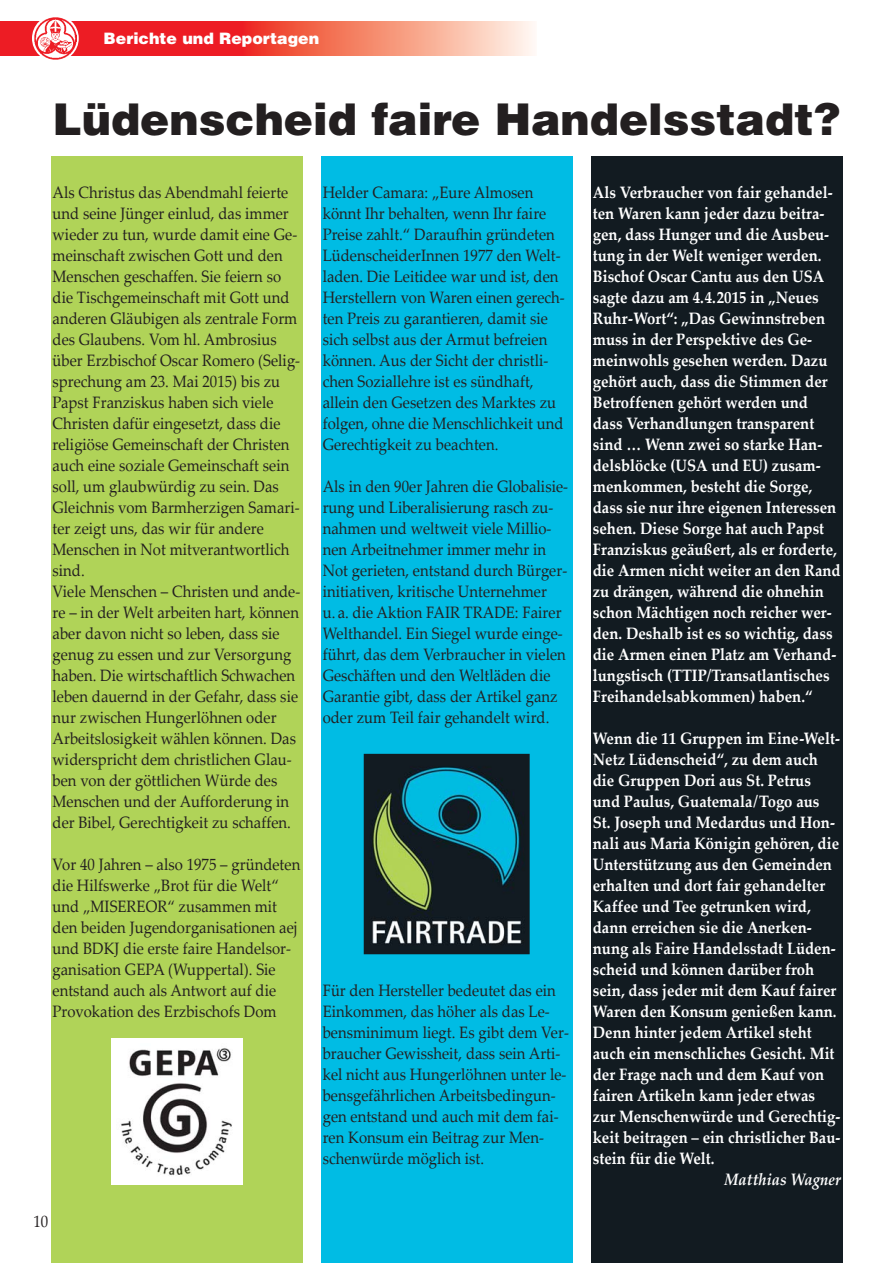
<style>
.page{position:relative;width:893px;height:1263px;background:#fff}
.page>*{position:absolute;margin:0;border:0;box-sizing:border-box;transform-origin:0 0}
.t1{font:900 43.8px "Helvetica";color:#231f20}
.t2{font:16.5px/21px "Palatino Linotype";color:#231f20;scale:.9 1}
.t3{font:700 16.5px/21px "Palatino Linotype";color:#fff;scale:.9 1}
.t4{font:italic 700 16.5px "Palatino Linotype";color:#fff;scale:.9 1}
.t5{font:900 15.75px "Helvetica";color:#fff}
</style>
<div class="page">
<div style="left:51px;top:156px;width:251px;height:1107px;background:#b0d358"></div>
<div style="left:321px;top:156px;width:251px;height:1107px;background:#00bce4"></div>
<div style="left:591px;top:156px;width:251px;height:1107px;background:#121b21"></div>
<div style="left:0;top:21px;width:242px;height:34px;background:#ed1c24"></div>
<div style="left:242px;top:21px;width:294px;height:34px;background:linear-gradient(to right,#ed2e15,#fff9e7)"></div>
<div style="left:32px;top:15px;width:47px;height:47px;background:#fff;border-radius:50%"></div>
<img style="left:34px;top:17px;width:43px;height:43px">
<img style="left:369px;top:759px;width:155px;height:190px">
<div style="left:364px;top:754px;width:165px;height:200px;border:4px solid #121b21"></div>
<div style="left:111px;top:1038px;width:131px;height:147px;background:#fff"></div>
<img style="left:121px;top:1048px;width:111px;height:127px">
<p class="t5" style="left:104px;top:32px;width:217px">Berichte und Reportagen</p>
<h1 class="t1" style="left:53px;top:104px;width:789px">Lüdenscheid faire Handelsstadt?</h1>
<p class="t2" style="left:53px;top:184px;width:277px">Als Christus das Abendmahl feierte und seine Jünger einlud, das immer wieder zu tun, wurde damit eine Ge&shy;meinschaft zwischen Gott und den Menschen geschaffen. Sie feiern so die Tischgemeinschaft mit Gott und anderen Gläubigen als zentrale Form des Glaubens. Vom hl. Ambrosius über Erzbischof Oscar Romero (Selig&shy;sprechung am 23. Mai 2015) bis zu Papst Franziskus haben sich viele Christen dafür eingesetzt, dass die religiöse Gemeinschaft der Christen auch eine soziale Gemeinschaft sein soll, um glaubwürdig zu sein. Das Gleichnis vom Barmherzigen Samari&shy;ter zeigt uns, das wir für andere Menschen in Not mitverantwortlich sind.<br>Viele Menschen – Christen und ande&shy;re – in der Welt arbeiten hart, können aber davon nicht so leben, dass sie genug zu essen und zur Versorgung haben. Die wirtschaftlich Schwachen leben dauernd in der Gefahr, dass sie nur zwischen Hungerlöhnen oder Arbeitslosigkeit wählen können. Das widerspricht dem christlichen Glau&shy;ben von der göttlichen Würde des Menschen und der Aufforderung in der Bibel, Gerechtigkeit zu schaffen.</p>
<p class="t2" style="left:53px;top:856px;width:277px">Vor 40 Jahren – also 1975 – gründeten die Hilfswerke „Brot für die Welt“ und „MISEREOR“ zusammen mit den beiden Jugendorganisationen aej und BDKJ die erste faire Handelsor&shy;ganisation GEPA (Wuppertal). Sie entstand auch als Antwort auf die Provokation des Erzbischofs Dom</p>
<p class="t2" style="left:33px;top:1213px;width:18px">10</p>
<p class="t2" style="left:323px;top:184px;width:270px">Helder Camara: „Eure Almosen könnt Ihr behalten, wenn Ihr faire Preise zahlt.“ Daraufhin gründeten LüdenscheiderInnen 1977 den Welt&shy;laden. Die Leitidee war und ist, den Herstellern von Waren einen gerech&shy;ten Preis zu garantieren, damit sie sich selbst aus der Armut befreien können. Aus der Sicht der christli&shy;chen Soziallehre ist es sündhaft, allein den Gesetzen des Marktes zu folgen, ohne die Menschlichkeit und Gerechtigkeit zu beachten.</p>
<p class="t2" style="left:323px;top:478px;width:274px">Als in den 90er Jahren die Globalisie&shy;rung und Liberalisierung rasch zu&shy;nahmen und weltweit viele Millio&shy;nen Arbeitnehmer immer mehr in Not gerieten, entstand durch Bürger&shy;initiativen, kritische Unternehmer<br>u. a. die Aktion FAIR TRADE: Fairer Welthandel. Ein Siegel wurde einge&shy;führt, das dem Verbraucher in vielen Geschäften und den Weltläden die Garantie gibt, dass der Artikel ganz oder zum Teil fair gehandelt wird.</p>
<p class="t2" style="left:323px;top:982px;width:275px">Für den Hersteller bedeutet das ein Einkommen, das höher als das Le&shy;bensminimum liegt. Es gibt dem Ver&shy;braucher Gewissheit, dass sein Arti&shy;kel nicht aus Hungerlöhnen unter le&shy;bensgefährlichen Arbeitsbedingun&shy;gen entstand und auch mit dem fai&shy;ren Konsum ein Beitrag zur Men&shy;schenwürde möglich ist.</p>
<p class="t3" style="left:593px;top:184px;width:277px">Als Verbraucher von fair gehandel&shy;ten Waren kann jeder dazu beitra&shy;gen, dass Hunger und die Ausbeu&shy;tung in der Welt weniger werden.<br>Bischof Oscar Cantu aus den USA sagte dazu am 4.4.2015 in „Neues<br>Ruhr-Wort“: „Das Gewinnstreben muss in der Perspektive des Ge&shy;meinwohls gesehen werden. Dazu gehört auch, dass die Stimmen der<br>Betroffenen gehört werden und dass Verhandlungen transparent sind … Wenn zwei so starke Han&shy;delsblöcke (USA und EU) zusam&shy;menkommen, besteht die Sorge, dass sie nur ihre eigenen Interessen sehen. Diese Sorge hat auch Papst<br>Franziskus geäußert, als er forderte, die Armen nicht weiter an den Rand zu drängen, während die ohnehin schon Mächtigen noch reicher wer&shy;den. Deshalb ist es so wichtig, dass die Armen einen Platz am Verhand&shy;lungstisch (TTIP/Transatlantisches<br>Freihandelsabkommen) haben.“</p>
<p class="t3" style="left:593px;top:730px;width:276px">Wenn die 11 Gruppen im Eine-Welt-<br>Netz Lüdenscheid“, zu dem auch die Gruppen Dori aus St. Petrus und Paulus, Guatemala/Togo aus<br>St. Joseph und Medardus und Hon&shy;nali aus Maria Königin gehören, die<br>Unterstützung aus den Gemeinden erhalten und dort fair gehandelter<br>Kaffee und Tee getrunken wird, dann erreichen sie die Anerken&shy;nung als Faire Handelsstadt Lüden&shy;scheid und können darüber froh sein, dass jeder mit dem Kauf fairer<br>Waren den Konsum genießen kann.<br>Denn hinter jedem Artikel steht auch ein menschliches Gesicht. Mit der Frage nach und dem Kauf von fairen Artikeln kann jeder etwas zur Menschenwürde und Gerechtig&shy;keit beitragen – ein christlicher Bau&shy;stein für die Welt.</p>
<p class="t4" style="left:724px;top:1173px;width:131px">Matthias Wagner</p>
</div>
